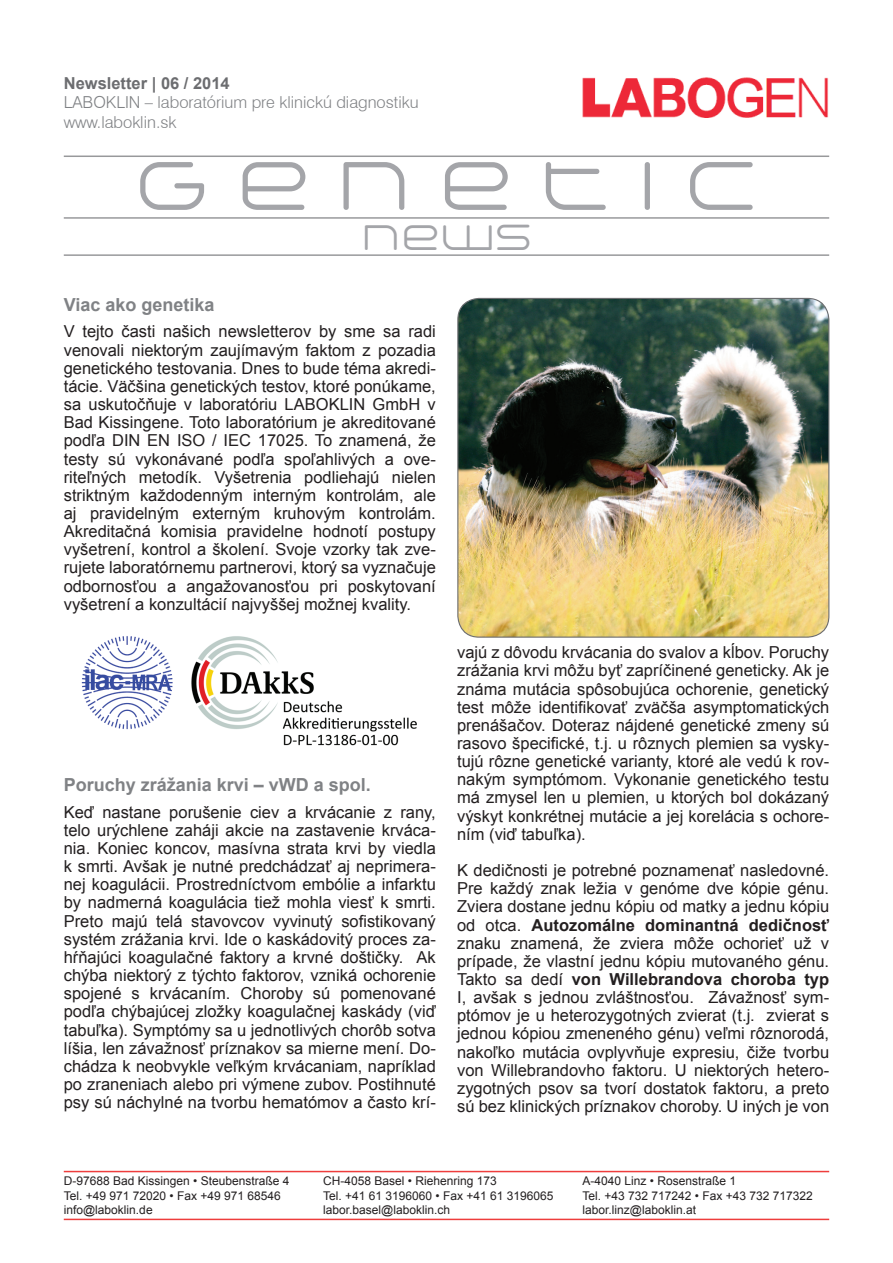
<style>
.page{position:relative;width:893px;height:1263px;background:#fff}
.page>*{position:absolute;margin:0;border:0;box-sizing:border-box;transform-origin:0 0}
.t1{font:300 69px "Arkitech Round";color:#a4a5a9}
.t2{font:300 36px "Arkitech Round";color:#a4a5a9}
.t3{font:700 18px "Arial";color:#808285}
.t4{font:16.5px/18.1px "Arial";color:#231f20;text-align:justify}
.t5{font:300 16.5px/19.8px "Swiss 721 BT";color:#808285}
.t6{font:700 16.5px "Arial";color:#6c6d70}
.t7{font:12px/14.4px "Arial";color:#231f20}
.s1{font-weight:700}
</style>
<div class="page">
<hr style="left:64px;top:1219px;width:765px;height:1px;background:#ee3d3c">
<hr style="left:64px;top:1171px;width:765px;height:1px;background:#ee3d3c">
<hr style="left:64px;top:156px;width:765px;height:1px;background:#6c6d70">
<hr style="left:64px;top:217px;width:765px;height:2px;background:#6c6d70">
<hr style="left:64px;top:254px;width:765px;height:2px;background:#6c6d70">
<img style="left:583px;top:77px;width:245px;height:41px">
<img style="left:458px;top:298px;width:371px;height:338px">
<div style="left:457px;top:298px;width:372px;height:340px;border:1px solid #6c6d70;border-radius:21px"></div>
<img style="left:81px;top:636px;width:336px;height:110px">
<p class="t6" style="left:64px;top:72px;width:168px">Newsletter | 06 / 2014</p>
<p class="t5" style="left:64px;top:92px;width:356px">LABOKLIN – laboratórium pre klinickú diagnostiku www.laboklin.sk</p>
<h1 class="t1" style="left:133px;top:139px;width:628px">G E N E T I C</h1>
<h2 class="t2" style="left:361px;top:213px;width:172px">NEWS</h2>
<p class="t3" style="left:64px;top:292px;width:152px">Viac ako genetika</p>
<p class="t4" style="left:64px;top:323px;width:374px">V tejto časti našich newsletterov by sme sa radi venovali niektorým zaujímavým faktom z pozadia genetického testovania. Dnes to bude téma akredi&shy;tácie. Väčšina genetických testov, ktoré ponúkame, sa uskutočňuje v laboratóriu LABOKLIN GmbH v Bad Kissingene. Toto laboratórium je akreditované podľa DIN EN ISO / IEC 17025. To znamená, že testy sú vykonávané podľa spoľahlivých a ove&shy;riteľných metodík. Vyšetrenia podliehajú nielen striktným každodenným interným kontrolám, ale aj pravidelným externým kruhovým kontrolám.<br>Akreditačná komisia pravidelne hodnotí postupy vyšetrení, kontrol a školení. Svoje vzorky tak zve&shy;rujete laboratórnemu partnerovi, ktorý sa vyznačuje odbornosťou a angažovanosťou pri poskytovaní vyšetrení a konzultácií najvyššej možnej kvality.</p>
<p class="t3" style="left:64px;top:773px;width:309px">Poruchy zrážania krvi – vWD a spol.</p>
<p class="t4" style="left:64px;top:803px;width:374px">Keď nastane porušenie ciev a krvácanie z rany, telo urýchlene zaháji akcie na zastavenie krváca&shy;nia. Koniec koncov, masívna strata krvi by viedla k smrti. Avšak je nutné predchádzať aj neprimera&shy;nej koagulácii. Prostredníctvom embólie a infarktu by nadmerná koagulácia tiež mohla viesť k smrti.<br>Preto majú telá stavovcov vyvinutý sofistikovaný systém zrážania krvi. Ide o kaskádovitý proces za&shy;hŕňajúci koagulačné faktory a krvné doštičky. Ak chýba niektorý z týchto faktorov, vzniká ochorenie spojené s krvácaním. Choroby sú pomenované podľa chýbajúcej zložky koagulačnej kaskády (viď tabuľka). Symptómy sa u jednotlivých chorôb sotva líšia, len závažnosť príznakov sa mierne mení. Do&shy;chádza k neobvykle veľkým krvácaniam, napríklad po zraneniach alebo pri výmene zubov. Postihnuté psy sú náchylné na tvorbu hematómov a často krí-</p>
<p class="t4" style="left:457px;top:643px;width:374px">vajú z dôvodu krvácania do svalov a kĺbov. Poruchy zrážania krvi môžu byť zapríčinené geneticky. Ak je známa mutácia spôsobujúca ochorenie, genetický test môže identifikovať zväčša asymptomatických prenášačov. Doteraz nájdené genetické zmeny sú rasovo špecifické, t.j. u rôznych plemien sa vysky&shy;tujú rôzne genetické varianty, ktoré ale vedú k rov&shy;nakým symptómom. Vykonanie genetického testu má zmysel len u plemien, u ktorých bol dokázaný výskyt konkrétnej mutácie a jej korelácia s ochore&shy;ním (viď tabuľka).</p>
<p class="t4" style="left:457px;top:861px;width:374px">K dedičnosti je potrebné poznamenať nasledovné.<br>Pre každý znak ležia v genóme dve kópie génu.<br>Zviera dostane jednu kópiu od matky a jednu kópiu od otca. <span class="s1">Autozomálne dominantná dedičnosť </span>znaku znamená, že zviera môže ochorieť už v prípade, že vlastní jednu kópiu mutovaného génu.<br>Takto sa dedí <span class="s1">von Willebrandova choroba typ </span>I, avšak s jednou zvláštnosťou. Závažnosť sym&shy;ptómov je u heterozygotných zvierat (t.j. zvierat s jednou kópiou zmeneného génu) veľmi rôznorodá, nakoľko mutácia ovplyvňuje expresiu, čiže tvorbu von Willebrandovho faktoru. U niektorých hetero&shy;zygotných psov sa tvorí dostatok faktoru, a preto sú bez klinických príznakov choroby. U iných je von</p>
<p class="t7" style="left:64px;top:1174px;width:227px">D-97688 Bad Kissingen • Steubenstraße 4<br>Tel. +49 971 72020 • Fax +49 971 68546 info@laboklin.de</p>
<p class="t7" style="left:323px;top:1174px;width:232px">CH-4058 Basel • Riehenring 173<br>Tel. +41 61 3196060 • Fax +41 61 3196065 labor.basel@laboklin.ch</p>
<p class="t7" style="left:583px;top:1174px;width:232px">A-4040 Linz • Rosenstraße 1<br>Tel. +43 732 717242 • Fax +43 732 717322 labor.linz@laboklin.at</p>
</div>
